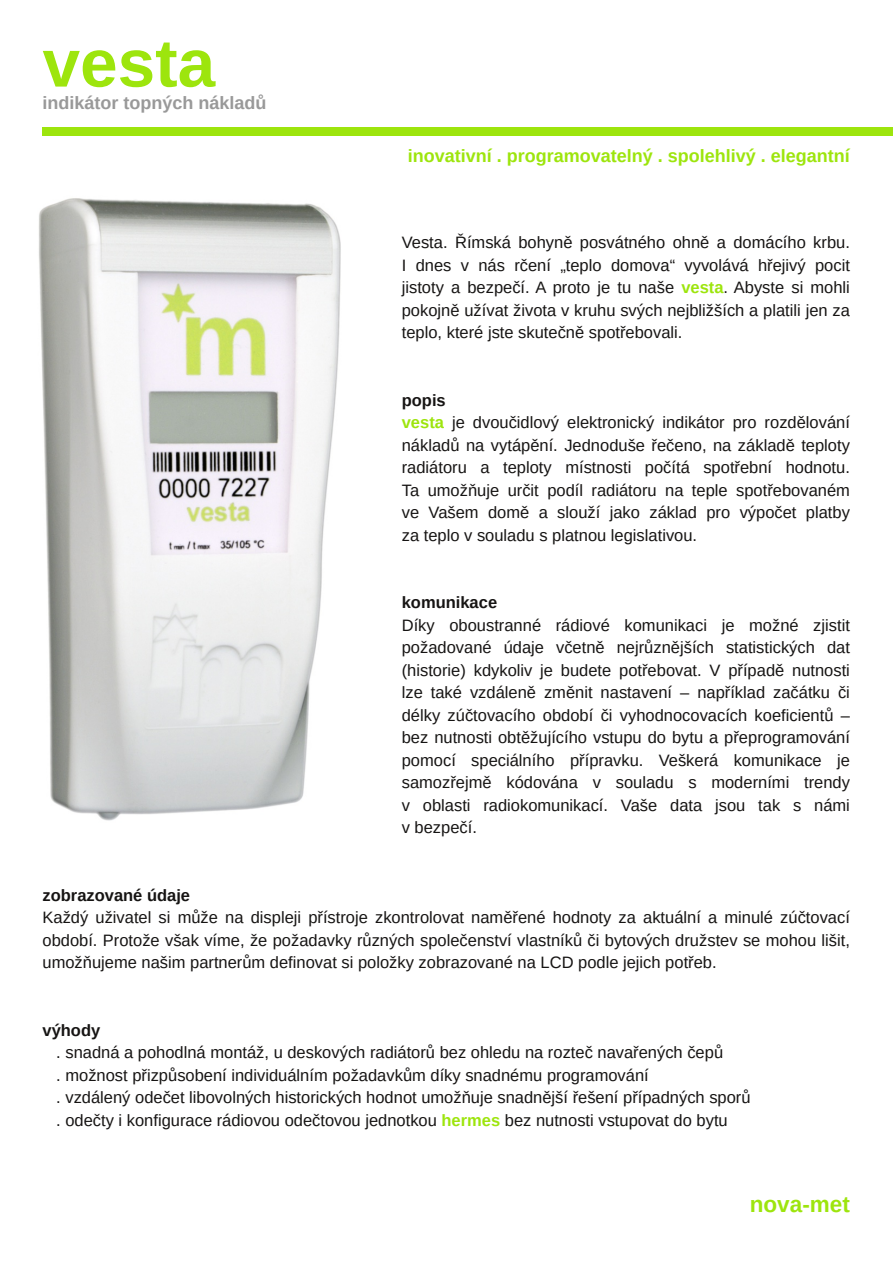
<style>
.page{position:relative;width:893px;height:1263px;background:#fff}
.page>*{position:absolute;margin:0;border:0;box-sizing:border-box;transform-origin:0 0}
.t1{font:700 67.5px "Liberation Sans";color:#9de50d}
.t2{font:700 22.5px "Liberation Sans";color:#9de50d}
.t3{font:700 18px "Liberation Sans";color:#9de50d}
.t4{font:700 18px "Liberation Sans";color:#999}
.t5{font:16.5px/22.5px "Liberation Sans";color:#161413;text-align:justify}
.t6{font:700 16.5px "Liberation Sans";color:#161413}
.s1{font-weight:700;color:#9de50d}
.s2{font-weight:700}
</style>
<div class="page">
<div style="left:43px;top:128px;width:850px;height:8px;background:#9de50d"></div>
<img style="left:39px;top:198px;width:302px;height:623px">
<h1 class="t1" style="left:43px;top:25px;width:174px">vesta</h1>
<p class="t4" style="left:43px;top:93px;width:226px">indikátor topných nákladů</p>
<p class="t3" style="left:408px;top:146px;width:444px">inovativní . programovatelný . spolehlivý . elegantní</p>
<p class="t5" style="left:402px;top:231px;width:450px">Vesta. Římská bohyně posvátného ohně a domácího krbu.<br>I dnes v nás rčení „teplo domova“ vyvolává hřejivý pocit jistoty a bezpečí. A proto je tu naše <span class="s1">vesta</span>. Abyste si mohli pokojně užívat života v kruhu svých nejbližších a platili jen za teplo, které jste skutečně spotřebovali.</p>
<p class="t5" style="left:402px;top:389px;width:450px;text-align:left"><span class="s2">popis<br></span><span class="s1">vesta</span> je dvoučidlový elektronický indikátor pro rozdělování nákladů na vytápění. Jednoduše řečeno, na základě teploty radiátoru a teploty místnosti počítá spotřební hodnotu.<br>Ta umožňuje určit podíl radiátoru na teple spotřebovaném ve Vašem domě a slouží jako základ pro výpočet platby za teplo v souladu s platnou legislativou.</p>
<p class="t6" style="left:402px;top:593px;width:97px">komunikace</p>
<p class="t5" style="left:402px;top:614px;width:450px">Díky oboustranné rádiové komunikaci je možné zjistit požadované údaje včetně nejrůznějších statistických dat (historie) kdykoliv je budete potřebovat. V případě nutnosti lze také vzdáleně změnit nastavení – například začátku či délky zúčtovacího období či vyhodnocovacích koeficientů – bez nutnosti obtěžujícího vstupu do bytu a přeprogramování pomocí speciálního přípravku. Veškerá komunikace je samozřejmě kódována v souladu s moderními trendy v oblasti radiokomunikací. Vaše data jsou tak s námi v bezpečí.</p>
<p class="t6" style="left:43px;top:886px;width:149px">zobrazované údaje</p>
<p class="t5" style="left:43px;top:906px;width:809px">Každý uživatel si může na displeji přístroje zkontrolovat naměřené hodnoty za aktuální a minulé zúčtovací období. Protože však víme, že požadavky různých společenství vlastníků či bytových družstev se mohou lišit, umožňujeme našim partnerům definovat si položky zobrazované na LCD podle jejich potřeb.</p>
<p class="t6" style="left:43px;top:1021px;width:59px">výhody</p>
<p class="t5" style="left:56px;top:1041px;width:696px;text-align:left">. snadná a pohodlná montáž, u deskových radiátorů bez ohledu na rozteč navařených čepů<br>. možnost přizpůsobení individuálním požadavkům díky snadnému programování<br>. vzdálený odečet libovolných historických hodnot umožňuje snadnější řešení případných sporů . odečty i konfigurace rádiovou odečtovou jednotkou <span class="s1">hermes</span> bez nutnosti vstupovat do bytu</p>
<h2 class="t2" style="left:750px;top:1191px;width:102px">nova-met</h2>
</div>
